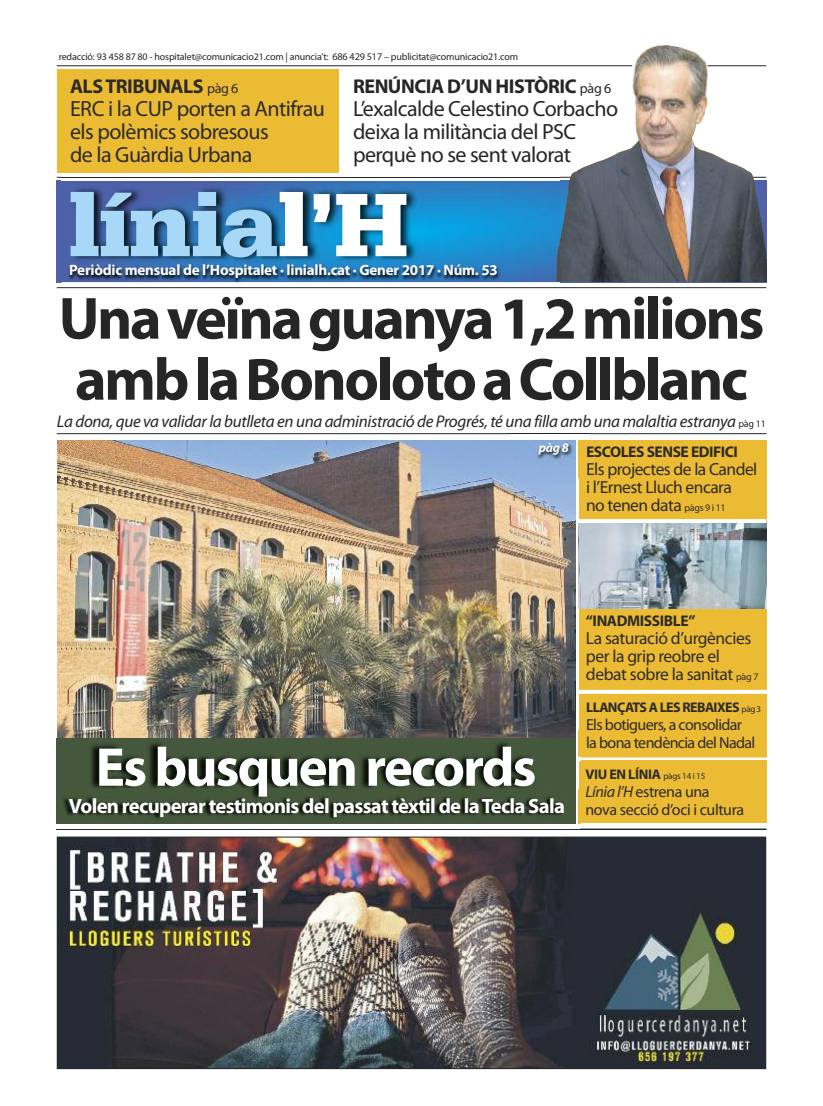
<style>
.page{position:relative;width:823px;height:1106px;background:#fff}
.page>*{position:absolute;margin:0;border:0;box-sizing:border-box;transform-origin:0 0}
.t1{font:900 95px "Serifa";letter-spacing:-.015em;color:#a7d8f7}
.t2{font:700 60px/61px "Myriad Pro";letter-spacing:-.04em;color:#272627}
.t3{font:700 55px "Myriad Pro";letter-spacing:-.035em;color:#fff}
.t4{font:22px/23px "Myriad Pro";letter-spacing:-.025em;color:#272627}
.t5{font:22px/23px "Myriad Pro";letter-spacing:-.025em;color:#2d2b29}
.t6{font:700 20.7px "Myriad Pro";letter-spacing:-.035em;color:#fff}
.t7{font:700 20px "Myriad Pro";letter-spacing:-.025em;color:#272627}
.t8{font:700 20px "Myriad Pro";letter-spacing:-.025em;color:#2d2b29}
.t9{font:17.5px/18px "Myriad Pro";letter-spacing:-.03em;color:#2d2b29}
.t10{font:italic 17px "Myriad Pro";letter-spacing:-.02em;color:#272627}
.t11{font:16px/18px "Myriad Pro";letter-spacing:-.04em;color:#2d2b29}
.t12{font:700 15.5px "Myriad Pro";letter-spacing:-.03em;color:#2d2b29}
.t13{font:700 15px "Myriad Pro";letter-spacing:-.015em;color:#fff}
.t14{font:700 14px "Myriad Pro";letter-spacing:-.04em;color:#2d2b29}
.t15{font:italic 700 13px "Myriad Pro";color:#fff}
.t16{font:10px "Myriad Pro";letter-spacing:-.015em;color:#272627}
.s1{font-size:10.2px}
.s2{font-weight:400;font-size:14px}
.s3{color:#fff}
.s4{font-style:normal;font-size:10px}
.s5{font-size:10px}
.s6{font-weight:400;font-size:9px}
.s7{font-style:italic}
</style>
<div class="page">
<img style="left:59px;top:838px;width:704px;height:229px">
<div style="left:57px;top:836px;width:708px;height:233px;border:1px solid #272627"></div>
<hr style="left:57px;top:177px;width:708px;height:1px;background:#23262b">
<hr style="left:57px;top:65px;width:708px;height:1px;background:#23262b">
<img style="left:556px;top:44px;width:209px;height:215px">
<img style="left:61px;top:172px;width:498px;height:117px">
<img style="left:61px;top:177px;width:498px;height:1px">
<svg style="left:557px;top:240px;width:2px;height:19px"></svg>
<img style="left:64px;top:259px;width:703px;height:30px">
<img style="left:556px;top:259px;width:209px;height:24px">
<hr style="left:57px;top:287px;width:708px;height:1px;background:#272627">
<hr style="left:57px;top:829px;width:708px;height:1px;background:#23262b">
<hr style="left:57px;top:433px;width:709px;height:1px;background:#23262b">
<div style="left:578px;top:440px;width:187px;height:383px;background:#ecbb34"></div>
<svg style="left:578px;top:519px;width:187px;height:4px"></svg>
<svg style="left:578px;top:690px;width:189px;height:4px"></svg>
<img style="left:578px;top:523px;width:187px;height:85px">
<div style="left:57px;top:69px;width:281px;height:104px;background:#ecbb34"></div>
<hr style="left:577px;top:757px;width:197px;height:3px;background:#fff">
<img style="left:57px;top:440px;width:517px;height:290px">
<img style="left:575px;top:730px;width:1px;height:86px">
<img style="left:56px;top:738px;width:1px;height:51px">
<img style="left:578px;top:760px;width:2px;height:29px">
<img style="left:57px;top:730px;width:518px;height:59px">
<img style="left:56px;top:816px;width:524px;height:8px">
<svg style="left:578px;top:816px;width:2px;height:7px"></svg>
<div style="left:57px;top:816px;width:518px;height:7px;background:#45573d"></div>
<img style="left:56px;top:789px;width:519px;height:27px">
<svg style="left:257px;top:789px;width:11px;height:7px"></svg>
<svg style="left:587px;top:446px;width:2px;height:30px"></svg>
<img style="left:509px;top:440px;width:65px;height:37px">
<p class="t16" style="left:59px;top:53px;width:460px">redacció: 93 458 87 80 - hospitalet@comunicacio21.com | anuncia’t: <span class="s1">686 429 517</span> – publicitat@comunicacio21.com</p>
<p class="t8" style="left:70px;top:79px;width:170px">ALSTRIBUNALS <span class="s2">pàg 6</span></p>
<p class="t5" style="left:70px;top:99px;width:256px">ERC i la CUP porten a Antifrau els polèmics sobresous<br>de la Guàrdia Urbana</p>
<p class="t7" style="left:353px;top:79px;width:259px">RENÚNCIA D’UN HISTÒRIC <span class="s2">pàg 6</span></p>
<p class="t4" style="left:353px;top:99px;width:266px">L’exalcalde Celestino Corbacho deixa la militància del PSC perquè no se sent valorat</p>
<h1 class="t1" style="left:68px;top:192px;width:341px">línia<span class="s3">l’H</span></h1>
<p class="t13" style="left:69px;top:264px;width:430px">Periòdic mensual de l’Hospitalet · linialh.cat · Gener 2017 · Núm. 53</p>
<h2 class="t2" style="left:59px;top:293px;width:706px">Unaveïnaguanya1,2milions amblaBonolotoaCollblanc</h2>
<p class="t10" style="left:57px;top:415px;width:710px">La dona, que va validar la butlleta en una administració de Progrés, té una filla amb una malaltia estranya <span class="s4">pàg 11</span></p>
<p class="t15" style="left:538px;top:443px;width:31px">pàg 8</p>
<p class="t12" style="left:585px;top:446px;width:153px">ESCOLES SENSE EDIFICI</p>
<p class="t9" style="left:585px;top:461px;width:173px">Els projectes de la Candel i l’Ernest Lluch encara<br>no tenen data <span class="s5">pàgs 9 i 11</span></p>
<h3 class="t3" style="left:95px;top:746px;width:442px">Es busquen records</h3>
<p class="t6" style="left:69px;top:798px;width:497px">Volen recuperar testimonis del passat tèxtil de laTecla Sala</p>
<p class="t12" style="left:585px;top:615px;width:111px">“INADMISSIBLE”</p>
<p class="t9" style="left:585px;top:630px;width:174px">La saturació d’urgències per la grip reobre el debat sobre la sanitat <span class="s5">pàg 7</span></p>
<p class="t14" style="left:585px;top:702px;width:176px">LLANÇATS A LES REBAIXES <span class="s6">pàg 3</span></p>
<p class="t11" style="left:585px;top:716px;width:171px">Els botiguers, a consolidar la bona tendència del Nadal</p>
<p class="t14" style="left:585px;top:768px;width:121px">VIU EN LÍNIA <span class="s6">pàgs 14 i 15</span></p>
<p class="t11" style="left:585px;top:783px;width:160px"><span class="s7">Línia l’H</span> estrena una nova secció d’oci i cultura</p>
</div>
